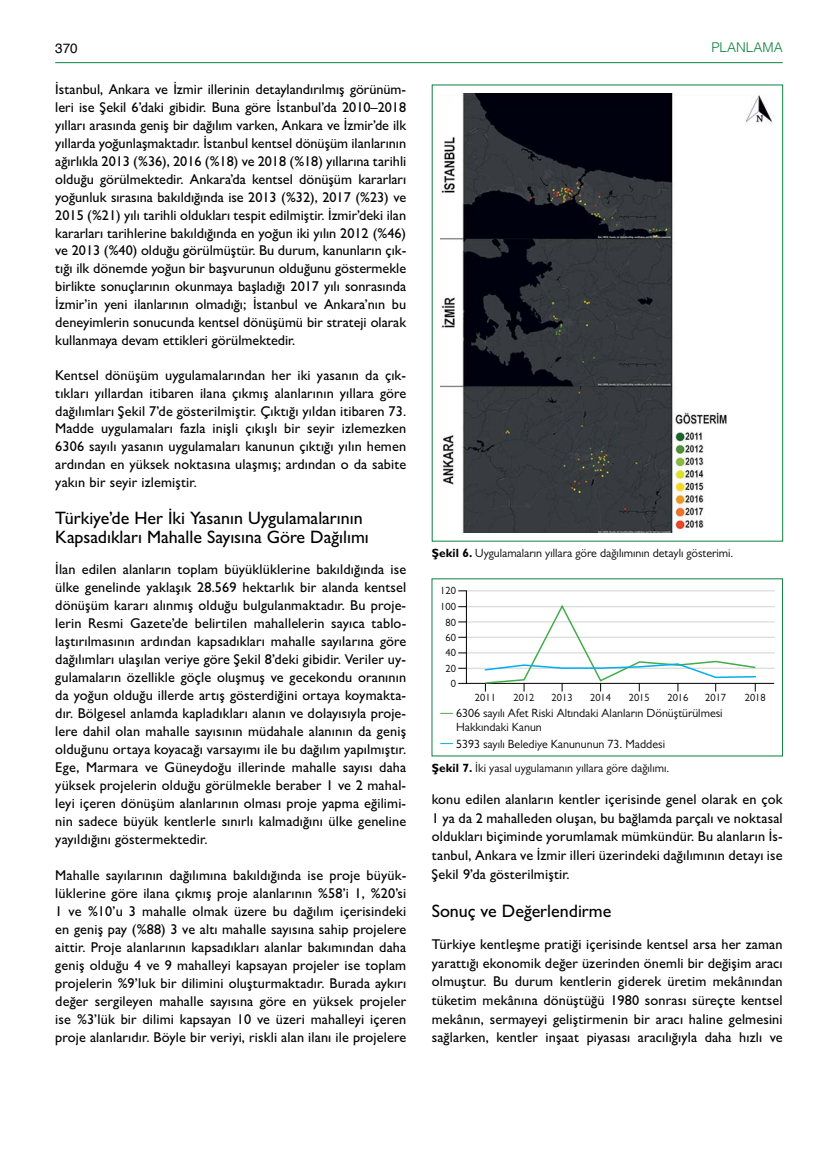
<style>
.page{position:relative;width:838px;height:1170px;background:#fff}
.page>*{position:absolute;margin:0;border:0;box-sizing:border-box;transform-origin:0 0}
.t1{font:500 18px/19px "Gill Sans MT Pro";color:#000}
.t2{font:500 14.25px/18px "Gill Sans MT Pro";letter-spacing:.01em;color:#000;text-align:justify}
.t3{font:300 13.5px "Helvetica";color:#0f8140}
.t4{font:13.5px "Helvetica";color:#000}
.t5{font:12px/13.5px "Gill Sans MT Pro";color:#000}
.t6{font:10.5px/15.5px "Gill Sans MT Pro";color:#000;text-align:right}
.s1{font-weight:700}
</style>
<div class="page">
<hr style="left:55px;top:62px;width:727px;height:1px;background:#0f8140">
<img style="left:440px;top:93px;width:332px;height:440px">
<hr style="left:466px;top:590px;width:308px;height:1px;background:#d1d3d4">
<hr style="left:466px;top:606px;width:308px;height:1px;background:#d1d3d4">
<hr style="left:466px;top:621px;width:308px;height:1px;background:#d1d3d4">
<hr style="left:466px;top:637px;width:308px;height:1px;background:#d1d3d4">
<hr style="left:466px;top:652px;width:308px;height:1px;background:#d1d3d4">
<hr style="left:466px;top:667px;width:308px;height:1px;background:#d1d3d4">
<hr style="left:466px;top:590px;width:1px;height:93px;background:#000">
<hr style="left:466px;top:683px;width:308px;height:1px;background:#000">
<svg style="left:440px;top:743px;width:12px;height:1px"></svg>
<svg style="left:440px;top:713px;width:12px;height:1px"></svg>
<svg style="left:484px;top:605px;width:273px;height:86px"></svg>
<p class="t4" style="left:55px;top:37px;width:24px">370</p>
<p class="t3" style="left:711px;top:36px;width:73px">PLANLAMA</p>
<p class="t2" style="left:55px;top:81px;width:352px">İstanbul, Ankara ve İzmir illerinin detaylandırılmış görünüm&shy;leri ise Şekil 6’daki gibidir. Buna göre İstanbul’da 2010–2018 yılları arasında geniş bir dağılım varken, Ankara ve İzmir’de ilk yıllarda yoğunlaşmaktadır. İstanbul kentsel dönüşüm ilanlarının ağırlıkla 2013 (%36), 2016 (%18) ve 2018 (%18) yıllarına tarihli olduğu görülmektedir. Ankara’da kentsel dönüşüm kararları yoğunluk sırasına bakıldığında ise 2013 (%32), 2017 (%23) ve 2015 (%21) yılı tarihli oldukları tespit edilmiştir. İzmir’deki ilan kararları tarihlerine bakıldığında en yoğun iki yılın 2012 (%46) ve 2013 (%40) olduğu görülmüştür. Bu durum, kanunların çık&shy;tığı ilk dönemde yoğun bir başvurunun olduğunu göstermekle birlikte sonuçlarının okunmaya başladığı 2017 yılı sonrasında İzmir’in yeni ilanlarının olmadığı; İstanbul ve Ankara’nın bu deneyimlerin sonucunda kentsel dönüşümü bir strateji olarak kullanmaya devam ettikleri görülmektedir.</p>
<p class="t2" style="left:55px;top:366px;width:352px">Kentsel dönüşüm uygulamalarından her iki yasanın da çık&shy;tıkları yıllardan itibaren ilana çıkmış alanlarının yıllara göre dağılımları Şekil 7’de gösterilmiştir. Çıktığı yıldan itibaren 73.<br>Madde uygulamaları fazla inişli çıkışlı bir seyir izlemezken 6306 sayılı yasanın uygulamaları kanunun çıktığı yılın hemen ardından en yüksek noktasına ulaşmış; ardından o da sabite yakın bir seyir izlemiştir.</p>
<p class="t1" style="left:55px;top:508px;width:315px">Türkiye’de Her İki Yasanın Uygulamalarının<br>Kapsadıkları Mahalle Sayısına Göre Dağılımı</p>
<p class="t2" style="left:55px;top:559px;width:352px">İlan edilen alanların toplam büyüklüklerine bakıldığında ise ülke genelinde yaklaşık 28.569 hektarlık bir alanda kentsel dönüşüm kararı alınmış olduğu bulgulanmaktadır. Bu proje&shy;lerin Resmi Gazete’de belirtilen mahallelerin sayıca tablo&shy;laştırılmasının ardından kapsadıkları mahalle sayılarına göre dağılımları ulaşılan veriye göre Şekil 8’deki gibidir. Veriler uy&shy;gulamaların özellikle göçle oluşmuş ve gecekondu oranının da yoğun olduğu illerde artış gösterdiğini ortaya koymakta&shy;dır. Bölgesel anlamda kapladıkları alanın ve dolayısıyla proje&shy;lere dahil olan mahalle sayısının müdahale alanının da geniş olduğunu ortaya koyacağı varsayımı ile bu dağılım yapılmıştır.<br>Ege, Marmara ve Güneydoğu illerinde mahalle sayısı daha yüksek projelerin olduğu görülmekle beraber 1 ve 2 mahal&shy;leyi içeren dönüşüm alanlarının olması proje yapma eğilimi&shy;nin sadece büyük kentlerle sınırlı kalmadığını ülke geneline yayıldığını göstermektedir.</p>
<p class="t2" style="left:55px;top:866px;width:352px">Mahalle sayılarının dağılımına bakıldığında ise proje büyük&shy;lüklerine göre ilana çıkmış proje alanlarının %58’i 1, %20’si 1 ve %10’u 3 mahalle olmak üzere bu dağılım içerisindeki en geniş pay (%88) 3 ve altı mahalle sayısına sahip projelere aittir. Proje alanlarının kapsadıkları alanlar bakımından daha geniş olduğu 4 ve 9 mahalleyi kapsayan projeler ise toplam projelerin %9’luk bir dilimini oluşturmaktadır. Burada aykırı değer sergileyen mahalle sayısına göre en yüksek projeler ise %3’lük bir dilimi kapsayan 10 ve üzeri mahalleyi içeren proje alanlarıdır. Böyle bir veriyi, riskli alan ilanı ile projelere</p>
<p class="t5" style="left:432px;top:546px;width:303px"><span class="s1">Şekil 6.</span> Uygulamaların yıllara göre dağılımının detaylı gösterimi.</p>
<p class="t6" style="left:440px;top:583px;width:17px">120<br>100<br>80<br>60<br>40<br>20<br>0</p>
<p class="t6" style="left:475px;top:689px;width:22px">2011</p>
<p class="t6" style="left:513px;top:689px;width:22px">2012</p>
<p class="t6" style="left:551px;top:689px;width:22px">2013</p>
<p class="t6" style="left:590px;top:689px;width:22px">2014</p>
<p class="t6" style="left:629px;top:689px;width:22px">2015</p>
<p class="t6" style="left:667px;top:689px;width:22px">2016</p>
<p class="t6" style="left:705px;top:689px;width:22px">2017</p>
<p class="t6" style="left:744px;top:689px;width:22px">2018</p>
<p class="t5" style="left:456px;top:736px;width:210px">5393 sayılı Belediye Kanununun 73. Maddesi</p>
<p class="t5" style="left:456px;top:706px;width:268px">6306 sayılı Afet Riski Altındaki Alanların Dönüştürülmesi<br>Hakkındaki Kanun</p>
<p class="t5" style="left:432px;top:761px;width:239px"><span class="s1">Şekil 7.</span> İki yasal uygulamanın yıllara göre dağılımı.</p>
<p class="t2" style="left:432px;top:789px;width:352px;line-height:18.8px">konu edilen alanların kentler içerisinde genel olarak en çok 1 ya da 2 mahalleden oluşan, bu bağlamda parçalı ve noktasal oldukları biçiminde yorumlamak mümkündür. Bu alanların İs&shy;tanbul, Ankara ve İzmir illeri üzerindeki dağılımının detayı ise Şekil 9’da gösterilmiştir.</p>
<p class="t1" style="left:432px;top:901px;width:181px">Sonuç ve Değerlendirme</p>
<p class="t2" style="left:432px;top:934px;width:352px;line-height:18.8px">Türkiye kentleşme pratiği içerisinde kentsel arsa her zaman yarattığı ekonomik değer üzerinden önemli bir değişim aracı olmuştur. Bu durum kentlerin giderek üretim mekânından tüketim mekânına dönüştüğü 1980 sonrası süreçte kentsel mekânın, sermayeyi geliştirmenin bir aracı haline gelmesini sağlarken, kentler inşaat piyasası aracılığıyla daha hızlı ve</p>
</div>
